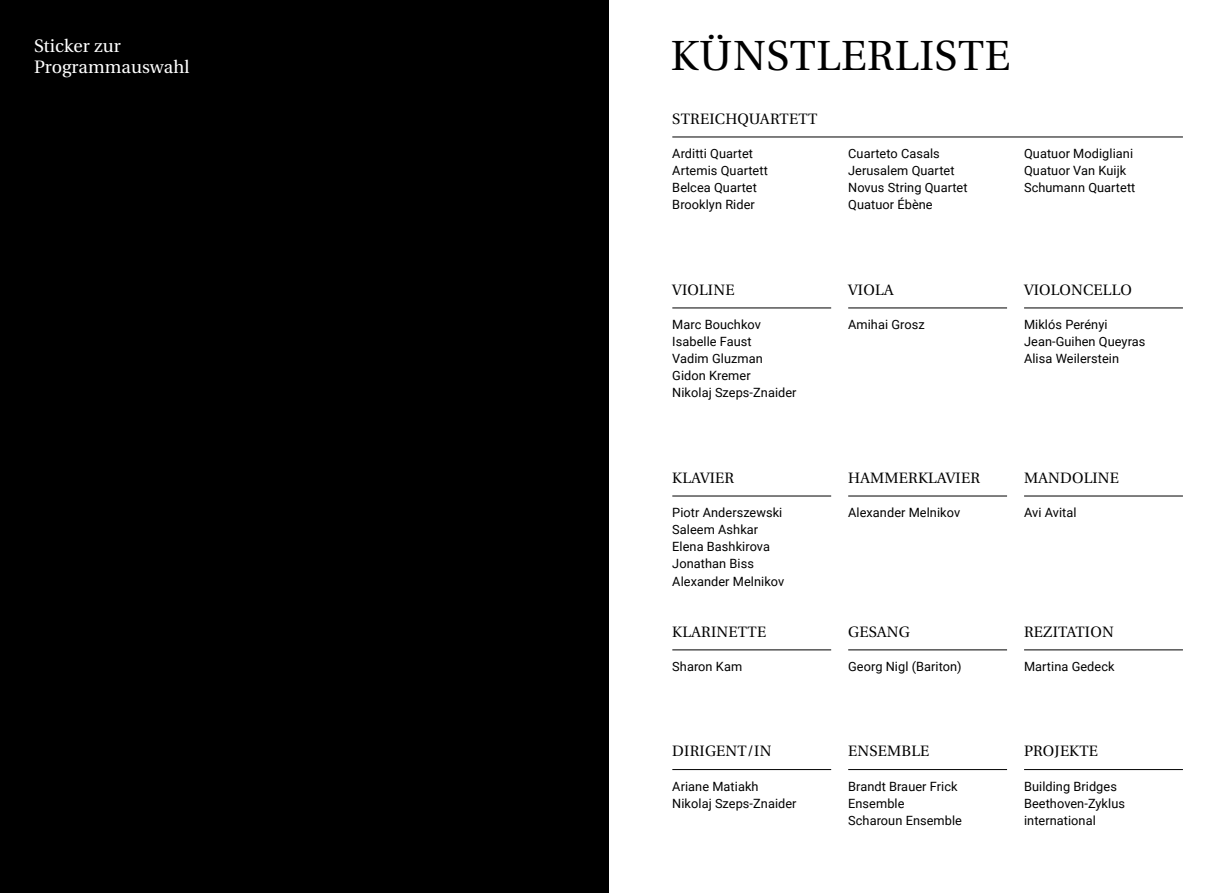
<style>
.page{position:relative;width:1217px;height:893px;background:#fff}
.page>*{position:absolute;margin:0;border:0;box-sizing:border-box;transform-origin:0 0}
.t1{font:42px "Utopia";letter-spacing:.015em;color:#000}
.t2{font:18px/21px "Utopia";letter-spacing:.005em;color:#fff}
.t3{font:15px "Utopia";letter-spacing:.015em;color:#000}
.t4{font:12.75px/17.1px "Roboto";letter-spacing:.005em;color:#000}
</style>
<div class="page">
<div style="left:0;top:0;width:608px;height:893px;background:#000"></div>
<hr style="left:672px;top:137px;width:510px;height:1px;background:#000">
<hr style="left:672px;top:308px;width:159px;height:1px;background:#000">
<hr style="left:672px;top:496px;width:159px;height:1px;background:#000">
<hr style="left:672px;top:649px;width:159px;height:1px;background:#000">
<hr style="left:672px;top:769px;width:159px;height:1px;background:#000">
<hr style="left:848px;top:769px;width:158px;height:1px;background:#000">
<hr style="left:1023px;top:769px;width:159px;height:1px;background:#000">
<hr style="left:848px;top:308px;width:158px;height:1px;background:#000">
<hr style="left:848px;top:496px;width:158px;height:1px;background:#000">
<hr style="left:848px;top:649px;width:158px;height:1px;background:#000">
<hr style="left:1023px;top:308px;width:159px;height:1px;background:#000">
<hr style="left:1023px;top:496px;width:159px;height:1px;background:#000">
<hr style="left:1023px;top:649px;width:159px;height:1px;background:#000">
<h2 class="t2" style="left:34px;top:36px;width:157px">Sticker zur<br>Programmauswahl</h2>
<h1 class="t1" style="left:670px;top:33px;width:341px">KÜNSTLERLISTE</h1>
<p class="t3" style="left:672px;top:110px;width:146px">STREICHQUARTETT</p>
<p class="t4" style="left:672px;top:145px;width:97px">Arditti Quartet<br>Artemis Quartett<br>Belcea Quartet<br>Brooklyn Rider</p>
<p class="t4" style="left:848px;top:145px;width:121px">Cuarteto Casals<br>Jerusalem Quartet<br>Novus String Quartet<br>Quatuor Ébène</p>
<p class="t4" style="left:1023px;top:145px;width:113px">Quatuor Modigliani<br>Quatuor Van Kuijk<br>Schumann Quartett</p>
<p class="t3" style="left:672px;top:281px;width:64px">VIOLINE</p>
<p class="t3" style="left:848px;top:281px;width:47px">VIOLA</p>
<p class="t3" style="left:1023px;top:281px;width:109px">VIOLONCELLO</p>
<p class="t4" style="left:672px;top:316px;width:126px">Marc Bouchkov<br>Isabelle Faust<br>Vadim Gluzman<br>Gidon Kremer<br>Nikolaj Szeps-Znaider</p>
<p class="t4" style="left:848px;top:316px;width:78px">Amihai Grosz</p>
<p class="t4" style="left:1023px;top:316px;width:123px">Miklós Perényi<br>Jean-Guihen Queyras<br>Alisa Weilerstein</p>
<p class="t3" style="left:672px;top:469px;width:63px">KLAVIER</p>
<p class="t3" style="left:848px;top:469px;width:133px">HAMMERKLAVIER</p>
<p class="t3" style="left:1023px;top:469px;width:96px">MANDOLINE</p>
<p class="t4" style="left:672px;top:504px;width:113px">Piotr Anderszewski<br>Saleem Ashkar<br>Elena Bashkirova<br>Jonathan Biss<br>Alexander Melnikov</p>
<p class="t4" style="left:848px;top:504px;width:113px">Alexander Melnikov</p>
<p class="t4" style="left:1023px;top:504px;width:54px">Avi Avital</p>
<p class="t3" style="left:672px;top:623px;width:95px">KLARINETTE</p>
<p class="t3" style="left:848px;top:623px;width:63px">GESANG</p>
<p class="t3" style="left:1023px;top:623px;width:91px">REZITATION</p>
<p class="t4" style="left:672px;top:658px;width:71px">Sharon Kam</p>
<p class="t4" style="left:848px;top:658px;width:115px">Georg Nigl (Bariton)</p>
<p class="t4" style="left:1023px;top:658px;width:92px">Martina Gedeck</p>
<p class="t3" style="left:672px;top:743px;width:101px">DIRIGENT/IN</p>
<p class="t3" style="left:848px;top:743px;width:83px">ENSEMBLE</p>
<p class="t3" style="left:1023px;top:743px;width:75px">PROJEKTE</p>
<p class="t4" style="left:672px;top:778px;width:126px">Ariane Matiakh<br>Nikolaj Szeps-Znaider</p>
<p class="t4" style="left:848px;top:778px;width:115px">Brandt Brauer Frick<br>Ensemble<br>Scharoun Ensemble</p>
<p class="t4" style="left:1023px;top:778px;width:102px">Building Bridges<br>Beethoven-Zyklus international</p>
</div>
